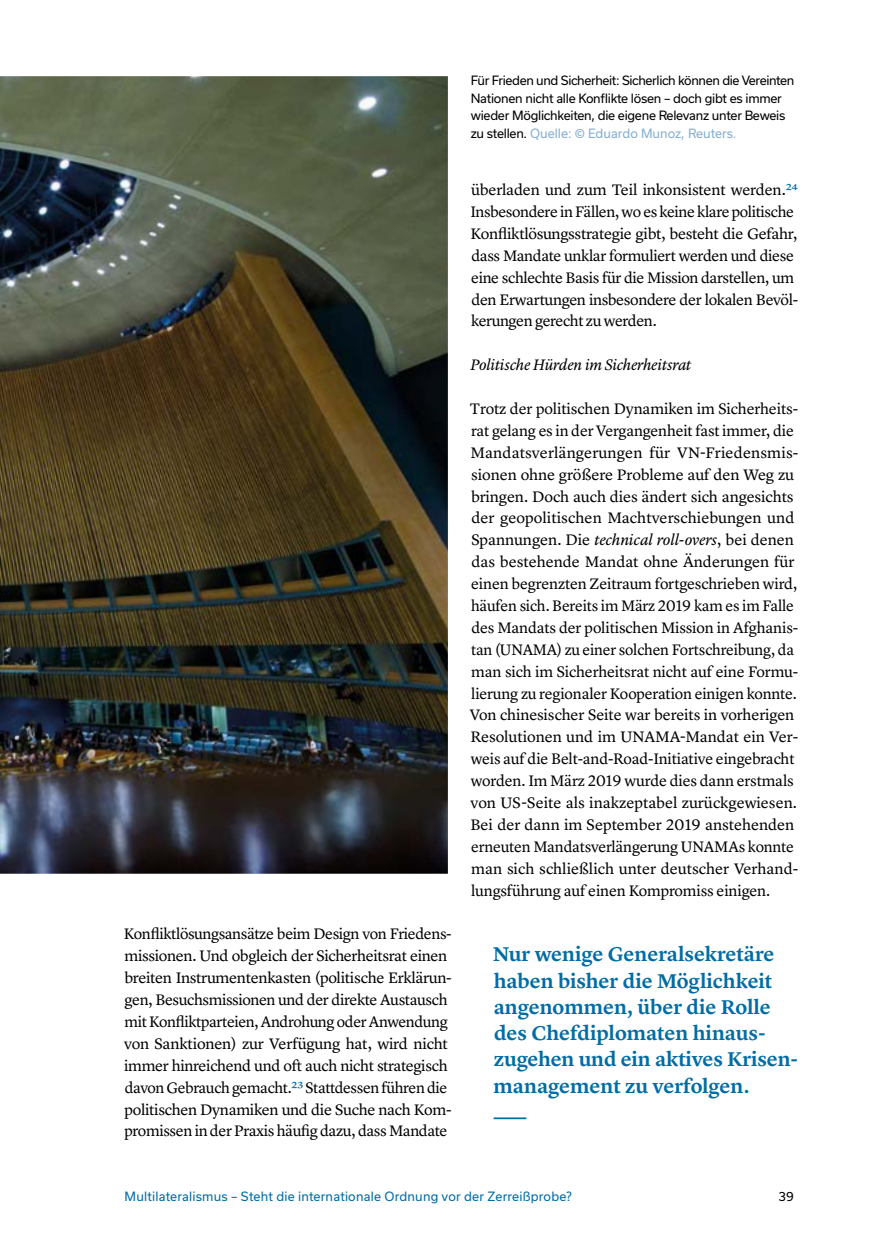
<style>
.page{position:relative;width:869px;height:1246px;background:#fff}
.page>*{position:absolute;margin:0;border:0;box-sizing:border-box;transform-origin:0 0}
.t1{font:600 20.65px/26.2px "Lyon Text";letter-spacing:-.005em;color:#006ca6}
.Paragraph{font:15.75px/21.9px "Lyon Text";letter-spacing:-.015em;color:#000}
.Header4{font:italic 15.75px "Lyon Text";letter-spacing:-.015em;color:#000}
.t2{font:12.25px/17.5px "Usual";letter-spacing:-.02em;color:#000}
.t3{font:12.25px "Usual";letter-spacing:.015em;color:#006ca6}
.s1{color:#86aed2}
.s2{color:#006ca6}
.s3{font-style:italic}
</style>
<div class="page">
<hr style="left:493px;top:1117px;width:33px;height:1px;background:#006ca6">
<img style="left:0;top:76px;width:447px;height:797px">
<p class="t2" style="left:470px;top:72px;width:325px">Für Frieden und Sicherheit: Sicherlich können die Vereinten Nationen nicht alle Konflikte lösen – doch gibt es immer wieder Möglichkeiten, die eigene Relevanz unter Beweis zu stellen. <span class="s1">Quelle: © Eduardo Munoz, Reuters.</span></p>
<p class="Paragraph" style="left:124px;top:921px;width:329px">Konfliktlösungsansätze beim Design von Friedens&shy;missionen. Und obgleich der Sicherheitsrat einen breiten Instrumentenkasten (politische Erklärun&shy;gen, Besuchsmissionen und der direkte Austausch mit Konfliktparteien, Androhung oder Anwendung von Sanktionen) zur Verfügung hat, wird nicht immer hinreichend und oft auch nicht strategisch davon Gebrauch gemacht.<span class="s2">23</span> Stattdessen führen die politischen Dynamiken und die Suche nach Kom&shy;promissen in der Praxis häufig dazu, dass Mandate</p>
<p class="Paragraph" style="left:470px;top:178px;width:329px">überladen und zum Teil inkonsistent werden.<span class="s2">24<br></span>Insbesondere in Fällen, wo es keine klare politische Konfliktlösungsstrategie gibt, besteht die Gefahr, dass Mandate unklar formuliert werden und diese eine schlechte Basis für die Mission darstellen, um den Erwartungen insbesondere der lokalen Bevöl&shy;kerungen gerecht zu werden.</p>
<p class="Header4" style="left:470px;top:353px;width:222px">Politische Hürden im Sicherheitsrat</p>
<p class="Paragraph" style="left:469px;top:396px;width:330px">Trotz der politischen Dynamiken im Sicherheits&shy;rat gelang es in der Vergangenheit fast immer, die Mandatsverlängerungen für VN-Friedensmis&shy;sionen ohne größere Probleme auf den Weg zu bringen. Doch auch dies ändert sich angesichts der geopolitischen Machtverschiebungen und Spannungen. Die <span class="s3">technical roll-overs</span>, bei denen das bestehende Mandat ohne Änderungen für einen begrenzten Zeitraum fortgeschrieben wird, häufen sich. Bereits im März 2019 kam es im Falle des Mandats der politischen Mission in Afghanis&shy;tan (UNAMA) zu einer solchen Fortschreibung, da man sich im Sicherheitsrat nicht auf eine Formu&shy;lierung zu regionaler Kooperation einigen konnte.<br>Von chinesischer Seite war bereits in vorherigen Resolutionen und im UNAMA-Mandat ein Ver&shy;weis auf die Belt-and-Road-Initiative eingebracht worden. Im März 2019 wurde dies dann erstmals von US-Seite als inakzeptabel zurückgewiesen.<br>Bei der dann im September 2019 anstehenden erneuten Mandatsverlängerung UNAMAs konnte man sich schließlich unter deutscher Verhand&shy;lungsführung auf einen Kompromiss einigen.</p>
<p class="t1" style="left:492px;top:939px;width:306px">Nur wenige Generalsekretäre haben bisher die Möglichkeit angenommen, über die Rolle des Chefdiplomaten hinaus&shy;zugehen und ein aktives Krisen&shy;management zu verfolgen.</p>
<p class="t3" style="left:125px;top:1188px;width:448px">Multilateralismus – Steht die internationale Ordnung vor der Zerreißprobe?</p>
<p class="t2" style="left:778px;top:1186px;width:17px">39</p>
</div>
